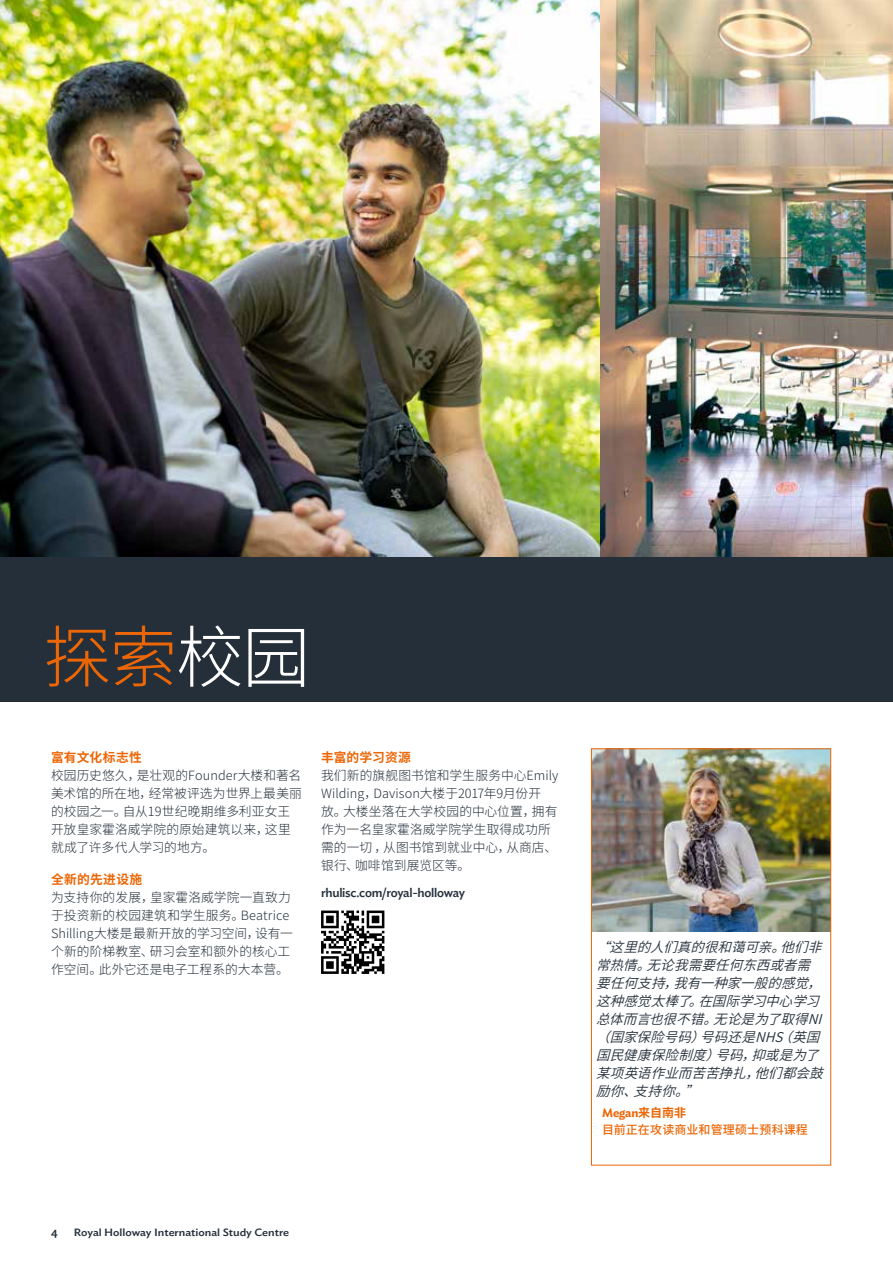
<style>
.page{position:relative;width:893px;height:1263px;background:#fff}
.page>*{position:absolute;margin:0;border:0;box-sizing:border-box;transform-origin:0 0}
.t1{font:300 67.5px "Source Han Sans CN";color:#ec6606}
.t2{font:italic 13.5px/18px "Source Han Sans CN";color:#242f3a}
.t3{font:300 12.75px/18px "Source Han Sans CN";letter-spacing:.005em;color:#242f3a}
.t4{font:500 12.75px "Ideal Sans";letter-spacing:-.02em;color:#242f3a}
.t5{font:700 12.75px "Source Han Sans CN";letter-spacing:.015em;color:#ec6606}
.t6{font:500 12px "Source Han Sans CN";letter-spacing:.01em;color:#ec6606}
.t7{font:600 12px "Ideal Sans";letter-spacing:-.01em;color:#ec6606}
.t8{font:500 12px "Ideal Sans";color:#242f3a}
.t9{font:500 10.5px "Ideal Sans";color:#242f3a;scale:1.11 1}
.s1{color:#fff}
.s2{font-family:"Source Han Sans CN";font-weight:700}
</style>
<div class="page">
<img style="left:0;top:0;width:893px;height:557px">
<img style="left:593px;top:750px;width:236px;height:181px">
<div style="left:591px;top:748px;width:240px;height:417px;border:1px solid #ec6606"></div>
<div style="left:0;top:557px;width:893px;height:145px;background:#242f3a"></div>
<svg style="left:321px;top:910px;width:63px;height:64px"></svg>
<h1 class="t1" style="left:44px;top:619px;width:268px">探索<span class="s1">校园</span></h1>
<p class="t5" style="left:51px;top:750px;width:92px">富有文化标志性</p>
<p class="t3" style="left:51px;top:766px;width:252px">校园历史悠久，是壮观的Founder大楼和著名美术馆的所在地，经常被评选为世界上最美丽的校园之一。自从19世纪晚期维多利亚女王开放皇家霍洛威学院的原始建筑以来，这里就成了许多代人学习的地方。</p>
<p class="t5" style="left:51px;top:872px;width:93px">全新的先进设施</p>
<p class="t3" style="left:51px;top:888px;width:243px">为支持你的发展，皇家霍洛威学院一直致力于投资新的校园建筑和学生服务。Beatrice<br>Shilling大楼是最新开放的学习空间，设有一个新的阶梯教室、研习会室和额外的核心工作空间。此外它还是电子工程系的大本营。</p>
<p class="t5" style="left:321px;top:750px;width:91px">丰富的学习资源</p>
<p class="t3" style="left:321px;top:766px;width:239px">我们新的旗舰图书馆和学生服务中心Emily<br>Wilding，Davison大楼于2017年9月份开<br>放。大楼坐落在大学校园的中心位置，拥有作为一名皇家霍洛威学院学生取得成功所需的一切 ，从图书馆到就业中心，从商店、银行、咖啡馆到展览区等。</p>
<p class="t4" style="left:321px;top:883px;width:146px">rhulisc.com/royal-holloway</p>
<p class="t8" style="left:51px;top:1222px;width:8px">4</p>
<p class="t9" style="left:74px;top:1224px;width:196px">Royal Holloway International Study Centre</p>
<p class="t2" style="left:596px;top:939px;width:238px">“这里的人们真的很和蔼可亲。他们非常热情。无论我需要任何东西或者需要任何支持，我有一种家一般的感觉，这种感觉太棒了。在国际学习中心学习总体而言也很不错。无论是为了取得NI（国家保险号码）号码还是NHS（英国国民健康保险制度）号码，抑或是为了某项英语作业而苦苦挣扎，他们都会鼓励你、支持你。”</p>
<p class="t7" style="left:602px;top:1103px;width:86px">Megan<span class="s2">来自南非</span></p>
<p class="t6" style="left:602px;top:1122px;width:207px">目前正在攻读商业和管理硕士预科课程</p>
</div>
